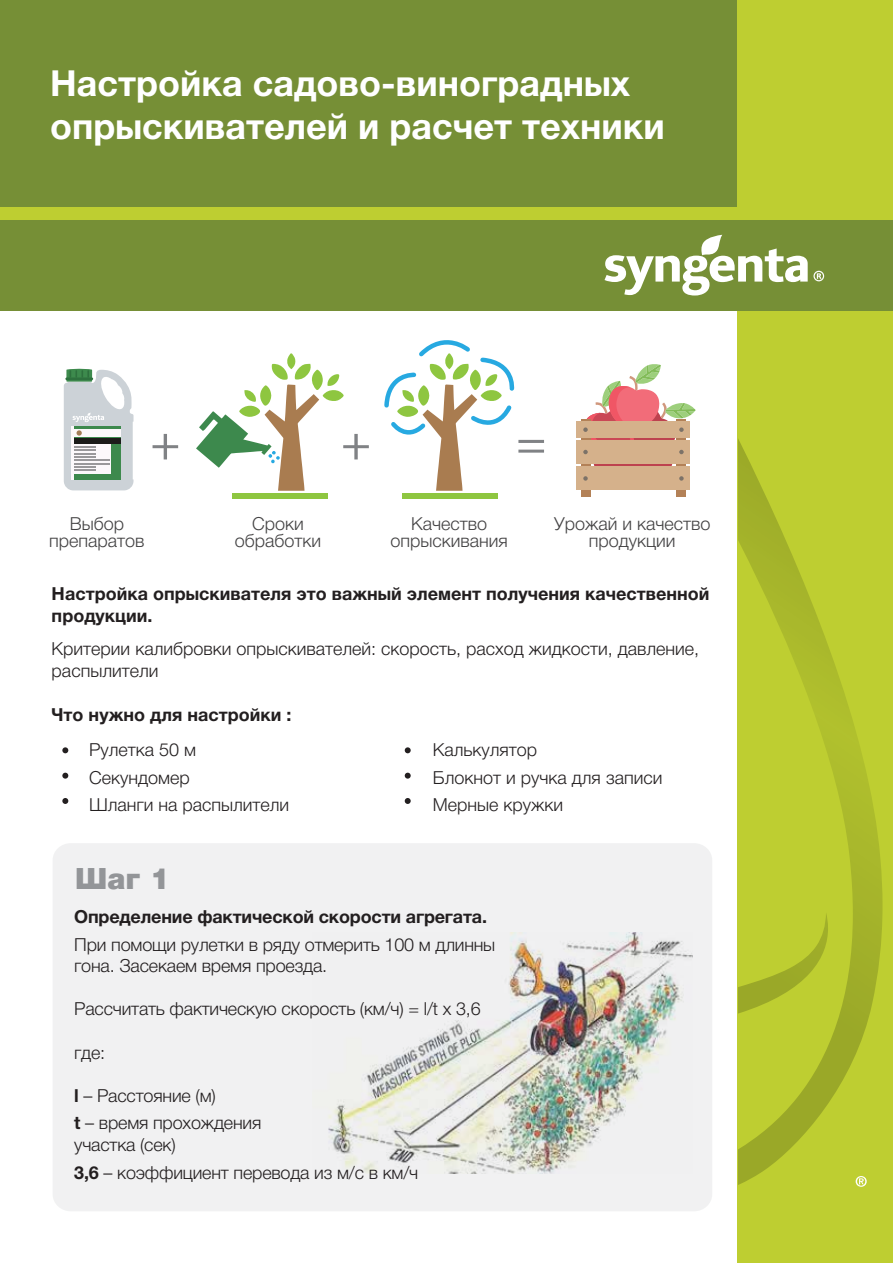
<style>
.page{position:relative;width:893px;height:1263px;background:#fff}
.page>*{position:absolute;margin:0;border:0;box-sizing:border-box;transform-origin:0 0}
.t1{font:51px "Helvetica Neue Cyr";color:#808285}
.t2{font:700 36px/43.2px "Helvetica Neue Cyr";color:#fff}
.t3{font:900 29.4px "Helvetica Neue Cyr";color:#939598}
.t4{font:300 18px/27.6px "Helvetica Neue Cyr";color:#231f20}
.t5{font:700 18px/21.6px "Helvetica Neue Cyr";color:#231f20}
.t6{font:300 18px/17.1px "Helvetica Neue Cyr";color:#424142;text-align:center}
.s1{font-weight:700}
</style>
<div class="page">
<div style="left:53px;top:843px;width:659px;height:368px;background:#f1f1f2;border-radius:18px"></div>
<div style="left:0;top:0;width:738px;height:207px;background:#768f36"></div>
<div style="left:738px;top:0;width:155px;height:1263px;background:#bece31"></div>
<div style="left:0;top:207px;width:893px;height:103px;background:#768f36"></div>
<div style="left:0;top:207px;width:893px;height:13px;background:#bece31"></div>
<svg style="left:604px;top:235px;width:220px;height:60px"></svg>
<img style="left:328px;top:933px;width:364px;height:240px">
<svg style="left:64px;top:369px;width:70px;height:121px"></svg>
<svg style="left:196px;top:353px;width:148px;height:138px"></svg>
<div style="left:232px;top:493px;width:95px;height:6px;background:#8ec640"></div>
<div style="left:402px;top:493px;width:96px;height:6px;background:#8ec640"></div>
<svg style="left:384px;top:340px;width:131px;height:151px"></svg>
<div style="left:593px;top:437px;width:42px;height:43px;background:#bd424f;border-radius:50%"></div>
<div style="left:630px;top:437px;width:43px;height:43px;background:#bd424f;border-radius:50%"></div>
<div style="left:676px;top:419px;width:10px;height:77px;background:#b38157"></div>
<div style="left:581px;top:419px;width:9px;height:77px;background:#b38157"></div>
<div style="left:576px;top:421px;width:113px;height:17px;background:#d5b18b"></div>
<div style="left:576px;top:440px;width:113px;height:24px;background:#d5b18b"></div>
<div style="left:576px;top:466px;width:113px;height:24px;background:#d5b18b"></div>
<svg style="left:583px;top:476px;width:5px;height:5px"></svg>
<svg style="left:583px;top:364px;width:113px;height:90px"></svg>
<svg style="left:679px;top:476px;width:5px;height:5px"></svg>
<svg style="left:738px;top:439px;width:144px;height:746px"></svg>
<svg style="left:856px;top:1176px;width:11px;height:11px"></svg>
<svg style="left:62px;top:747px;width:6px;height:6px"></svg>
<svg style="left:62px;top:773px;width:6px;height:6px"></svg>
<svg style="left:62px;top:798px;width:6px;height:6px"></svg>
<svg style="left:405px;top:747px;width:6px;height:6px"></svg>
<svg style="left:405px;top:773px;width:6px;height:6px"></svg>
<svg style="left:405px;top:798px;width:6px;height:6px"></svg>
<h2 class="t2" style="left:50px;top:61px;width:616px">Настройка садово-виноградных опрыскивателей и расчет техники</h2>
<h1 class="t1" style="left:150px;top:414px;width:32px">+</h1>
<h1 class="t1" style="left:341px;top:414px;width:32px">+</h1>
<h1 class="t1" style="left:516px;top:414px;width:32px">=</h1>
<p class="t6" style="left:49px;top:515px;width:97px">Выбор препаратов</p>
<p class="t6" style="left:235px;top:515px;width:88px">Сроки обработки</p>
<p class="t6" style="left:391px;top:515px;width:119px">Качество опрыскивания</p>
<p class="t6" style="left:554px;top:515px;width:158px">Урожай и качество продукции</p>
<p class="t5" style="left:52px;top:583px;width:659px">Настройка опрыскивателя это важный элемент получения качественной продукции.</p>
<p class="t4" style="left:52px;top:638px;width:649px;line-height:21.6px">Критерии калибровки опрыскивателей: скорость, расход жидкости, давление, распылители</p>
<p class="t5" style="left:52px;top:704px;width:241px">Что нужно для настройки :</p>
<p class="t4" style="left:89px;top:736px;width:202px">Рулетка 50 м<br>Секундомер<br>Шланги на распылители</p>
<p class="t4" style="left:433px;top:736px;width:231px">Калькулятор<br>Блокнот и ручка для записи<br>Мерные кружки</p>
<h3 class="t3" style="left:75px;top:862px;width:96px">Шаг 1</h3>
<p class="t5" style="left:74px;top:906px;width:414px">Определение фактической скорости агрегата.</p>
<p class="t4" style="left:74px;top:933px;width:423px;line-height:21.6px">При помощи рулетки в ряду отмерить 100 м длинны гона. Засекаем время проезда.</p>
<p class="t4" style="left:74px;top:995px;width:408px">Рассчитать фактическую скорость (км/ч) = l/t x 3,6</p>
<p class="t4" style="left:74px;top:1038px;width:33px">где:</p>
<p class="t4" style="left:74px;top:1082px;width:189px"><span class="s1">l</span> – Расстояние (м)<br><span class="s1">t</span> – время прохождения</p>
<p class="t4" style="left:74px;top:1131px;width:345px">участка (сек)<br><span class="s1">3,6</span> – коэффициент перевода из м/с в км/ч</p>
</div>
